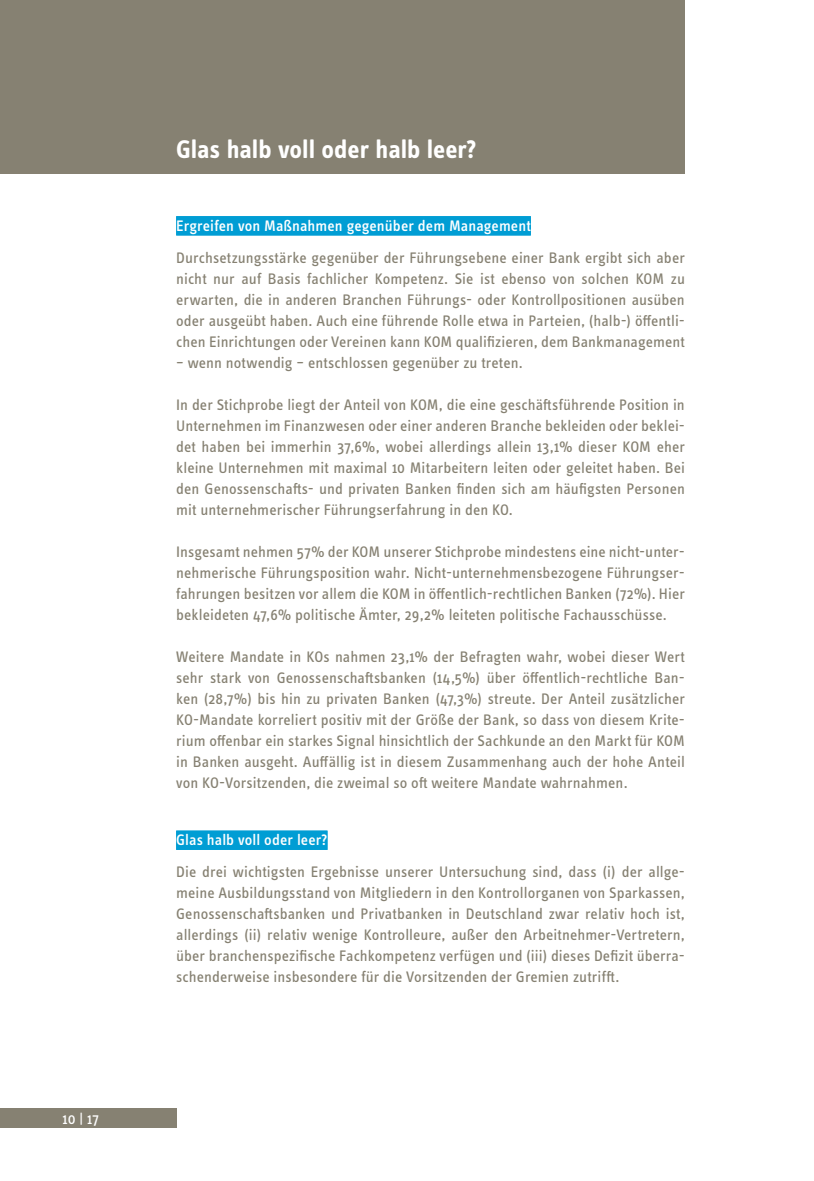
<style>
.page{position:relative;width:814px;height:1181px;background:#fff}
.page>*{position:absolute;margin:0;border:0;box-sizing:border-box;transform-origin:0 0}
.t1{font:700 26.25px "Info OT Text";color:#fff}
.t2{font:15.75px/21px "Info OT Text";letter-spacing:.005em;color:#868172;text-align:justify}
.t3{font:500 15.75px "Info OT Text";letter-spacing:.005em;color:#fff}
.t4{font:15.75px "Info OT Text";color:#fff}
</style>
<div class="page">
<div style="left:0;top:0;width:685px;height:174px;background:#868172"></div>
<div style="left:0;top:1107px;width:176px;height:20px;background:#868172"></div>
<div style="left:176px;top:216px;width:355px;height:19px;background:#009dd4"></div>
<div style="left:176px;top:830px;width:151px;height:20px;background:#009dd4"></div>
<p class="t4" style="left:63px;top:1109px;width:38px">10 | 17</p>
<h1 class="t1" style="left:176px;top:133px;width:302px">Glas halb voll oder halb leer?</h1>
<p class="t3" style="left:176px;top:216px;width:356px">Ergreifen von Maßnahmen gegenüber dem Management</p>
<p class="t2" style="left:176px;top:246px;width:510px">Durchsetzungsstärke gegenüber der Führungsebene einer Bank ergibt sich aber nicht nur auf Basis fachlicher Kompetenz. Sie ist ebenso von solchen KOM zu erwarten, die in anderen Branchen Führungs- oder Kontrollpositionen ausüben oder ausgeübt haben. Auch eine führende Rolle etwa in Parteien, (halb-) öffentli&shy;chen Einrichtungen oder Vereinen kann KOM qualifizieren, dem Bankmanagement</p>
<p class="t2" style="left:176px;top:351px;width:348px">– wenn notwendig – entschlossen gegenüber zu treten.</p>
<p class="t2" style="left:176px;top:393px;width:510px">In der Stichprobe liegt der Anteil von KOM, die eine geschäftsführende Position in Unternehmen im Finanzwesen oder einer anderen Branche bekleiden oder beklei&shy;det haben bei immerhin 37,6%, wobei allerdings allein 13,1% dieser KOM eher kleine Unternehmen mit maximal 10 Mitarbeitern leiten oder geleitet haben. Bei den Genossenschafts- und privaten Banken finden sich am häufigsten Personen mit unternehmerischer Führungserfahrung in den KO.</p>
<p class="t2" style="left:176px;top:540px;width:510px">Insgesamt nehmen 57% der KOM unserer Stichprobe mindestens eine nicht-unter&shy;nehmerische Führungsposition wahr. Nicht-unternehmensbezogene Führungser&shy;fahrungen besitzen vor allem die KOM in öffentlich-rechtlichen Banken (72%). Hier bekleideten 47,6% politische Ämter, 29,2% leiteten politische Fachausschüsse.</p>
<p class="t2" style="left:176px;top:645px;width:510px">Weitere Mandate in KOs nahmen 23,1% der Befragten wahr, wobei dieser Wert sehr stark von Genossenschaftsbanken (14,5%) über öffentlich-rechtliche Ban&shy;ken (28,7%) bis hin zu privaten Banken (47,3%) streute. Der Anteil zusätzlicher KO-Mandate korreliert positiv mit der Größe der Bank, so dass von diesem Krite&shy;rium offenbar ein starkes Signal hinsichtlich der Sachkunde an den Markt für KOM in Banken ausgeht. Auffällig ist in diesem Zusammenhang auch der hohe Anteil von KO-Vorsitzenden, die zweimal so oft weitere Mandate wahrnahmen.</p>
<p class="t3" style="left:176px;top:830px;width:153px">Glas halb voll oder leer?</p>
<p class="t2" style="left:176px;top:861px;width:510px">Die drei wichtigsten Ergebnisse unserer Untersuchung sind, dass (i) der allge&shy;meine Ausbildungsstand von Mitgliedern in den Kontrollorganen von Sparkassen, Genossenschaftsbanken und Privatbanken in Deutschland zwar relativ hoch ist, allerdings (ii) relativ wenige Kontrolleure, außer den Arbeitnehmer-Vertretern, über branchenspezifische Fachkompetenz verfügen und (iii) dieses Defizit überra&shy;schenderweise insbesondere für die Vorsitzenden der Gremien zutrifft.</p>
</div>
